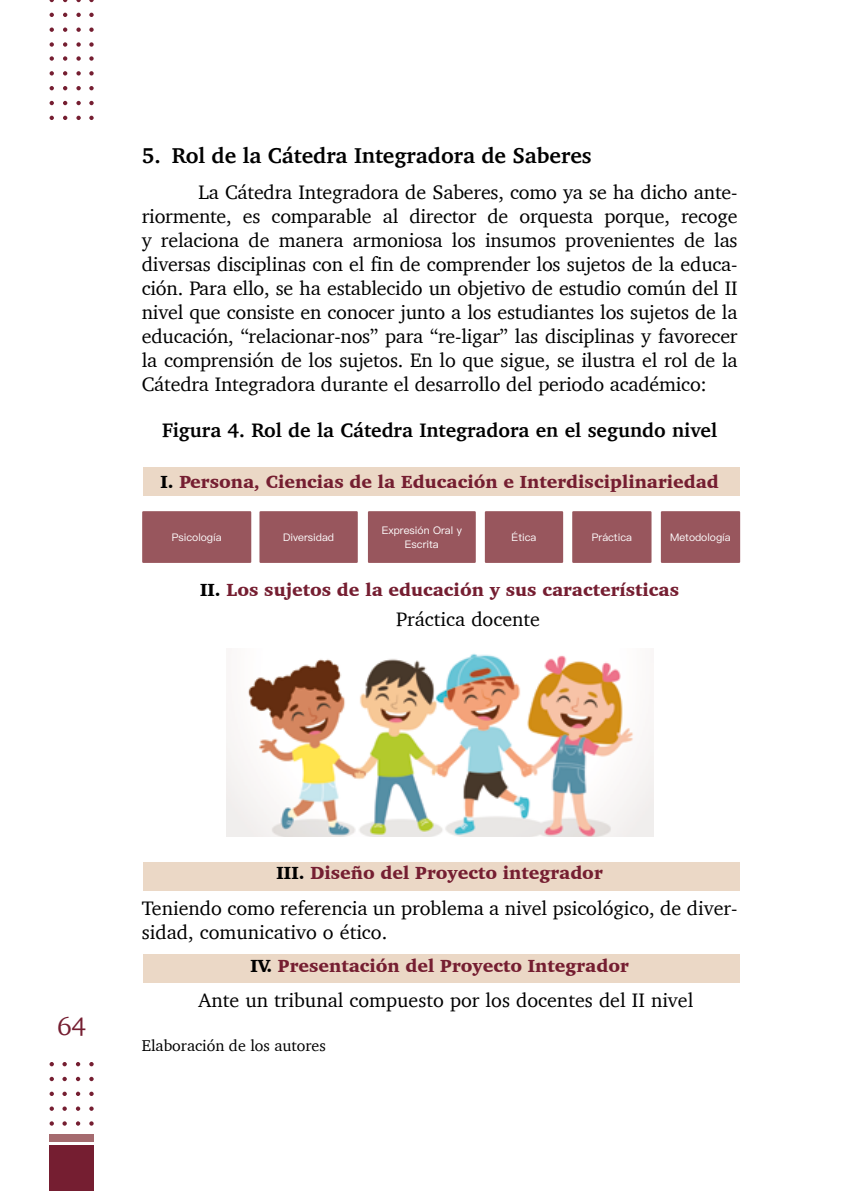
<style>
.page{position:relative;width:851px;height:1191px;background:#fff}
.page>*{position:absolute;margin:0;border:0;box-sizing:border-box;transform-origin:0 0}
.t1{font:26px "Charter";color:#751e31}
.t2{font:700 22px "Charter";color:#000}
.t3{font:20px/24px "Charter";color:#000;text-align:justify}
.t4{font:700 20px "Charter";color:#000}
.t5{font:900 18px "Charter";color:#751e31}
.t6{font:16px "Charter";color:#000}
.t7{font:10.4px/14px "Ping Fang HK";color:#fff;text-align:center}
.s1{color:#000}
</style>
<div class="page">
<svg style="left:63px;top:56px;width:4px;height:5px"></svg>
<svg style="left:50px;top:56px;width:4px;height:5px"></svg>
<svg style="left:76px;top:56px;width:5px;height:5px"></svg>
<svg style="left:89px;top:56px;width:5px;height:5px"></svg>
<svg style="left:63px;top:71px;width:4px;height:5px"></svg>
<svg style="left:50px;top:71px;width:4px;height:5px"></svg>
<svg style="left:76px;top:71px;width:5px;height:5px"></svg>
<svg style="left:89px;top:71px;width:5px;height:5px"></svg>
<svg style="left:63px;top:86px;width:4px;height:4px"></svg>
<svg style="left:50px;top:86px;width:4px;height:4px"></svg>
<svg style="left:76px;top:86px;width:5px;height:4px"></svg>
<svg style="left:89px;top:86px;width:5px;height:4px"></svg>
<svg style="left:63px;top:101px;width:4px;height:4px"></svg>
<svg style="left:50px;top:101px;width:4px;height:4px"></svg>
<svg style="left:76px;top:101px;width:5px;height:4px"></svg>
<svg style="left:89px;top:101px;width:5px;height:4px"></svg>
<svg style="left:63px;top:116px;width:4px;height:4px"></svg>
<svg style="left:50px;top:116px;width:4px;height:4px"></svg>
<svg style="left:76px;top:116px;width:5px;height:4px"></svg>
<svg style="left:89px;top:116px;width:5px;height:4px"></svg>
<svg style="left:63px;top:13px;width:4px;height:4px"></svg>
<svg style="left:50px;top:13px;width:4px;height:4px"></svg>
<svg style="left:76px;top:13px;width:5px;height:4px"></svg>
<svg style="left:89px;top:13px;width:5px;height:4px"></svg>
<svg style="left:63px;top:27px;width:4px;height:5px"></svg>
<svg style="left:50px;top:27px;width:4px;height:5px"></svg>
<svg style="left:76px;top:27px;width:5px;height:5px"></svg>
<svg style="left:89px;top:27px;width:5px;height:5px"></svg>
<svg style="left:63px;top:42px;width:4px;height:5px"></svg>
<svg style="left:50px;top:42px;width:4px;height:5px"></svg>
<svg style="left:76px;top:42px;width:5px;height:5px"></svg>
<svg style="left:89px;top:42px;width:5px;height:5px"></svg>
<div style="left:49px;top:1133px;width:45px;height:8px;background:#a56b6f"></div>
<div style="left:49px;top:1145px;width:45px;height:46px;background:#751e31"></div>
<svg style="left:76px;top:1121px;width:4px;height:4px"></svg>
<svg style="left:89px;top:1121px;width:5px;height:4px"></svg>
<svg style="left:62px;top:1121px;width:5px;height:4px"></svg>
<svg style="left:50px;top:1121px;width:4px;height:4px"></svg>
<svg style="left:76px;top:1106px;width:4px;height:4px"></svg>
<svg style="left:89px;top:1106px;width:5px;height:4px"></svg>
<svg style="left:62px;top:1106px;width:5px;height:4px"></svg>
<svg style="left:50px;top:1106px;width:4px;height:4px"></svg>
<svg style="left:76px;top:1091px;width:4px;height:5px"></svg>
<svg style="left:89px;top:1091px;width:5px;height:5px"></svg>
<svg style="left:62px;top:1091px;width:5px;height:5px"></svg>
<svg style="left:50px;top:1091px;width:4px;height:5px"></svg>
<svg style="left:76px;top:1076px;width:4px;height:5px"></svg>
<svg style="left:89px;top:1076px;width:5px;height:5px"></svg>
<svg style="left:62px;top:1076px;width:5px;height:5px"></svg>
<svg style="left:50px;top:1076px;width:4px;height:5px"></svg>
<svg style="left:76px;top:1062px;width:4px;height:4px"></svg>
<svg style="left:89px;top:1062px;width:5px;height:4px"></svg>
<svg style="left:62px;top:1062px;width:5px;height:4px"></svg>
<svg style="left:50px;top:1062px;width:4px;height:4px"></svg>
<div style="left:144px;top:467px;width:596px;height:29px;background:#ebd8c6"></div>
<div style="left:144px;top:861px;width:596px;height:29px;background:#ebd8c6"></div>
<div style="left:144px;top:954px;width:596px;height:28px;background:#ebd8c6"></div>
<div style="left:143px;top:512px;width:107px;height:50px;background:#98565d"></div>
<div style="left:142px;top:511px;width:109px;height:52px;border:2px solid #98565d"></div>
<div style="left:486px;top:512px;width:76px;height:50px;background:#98565d"></div>
<div style="left:485px;top:511px;width:78px;height:52px;border:2px solid #98565d"></div>
<div style="left:573px;top:512px;width:77px;height:50px;background:#98565d"></div>
<div style="left:572px;top:511px;width:79px;height:52px;border:2px solid #98565d"></div>
<div style="left:260px;top:512px;width:97px;height:50px;background:#98565d"></div>
<div style="left:259px;top:511px;width:99px;height:52px;border:2px solid #98565d"></div>
<div style="left:369px;top:512px;width:105px;height:50px;background:#98565d"></div>
<div style="left:368px;top:511px;width:107px;height:52px;border:2px solid #98565d"></div>
<div style="left:661px;top:512px;width:78px;height:50px;background:#98565d"></div>
<div style="left:660px;top:511px;width:80px;height:52px;border:2px solid #98565d"></div>
<img style="left:226px;top:653px;width:427px;height:183px">
<p class="t2" style="left:142px;top:137px;width:451px">5. Rol de la Cátedra Integradora de Saberes</p>
<p class="t3" style="left:142px;top:180px;width:597px;text-indent:57px">La Cátedra Integradora de Saberes, como ya se ha dicho ante&shy;riormente, es comparable al director de orquesta porque, recoge y relaciona de manera armoniosa los insumos provenientes de las diversas disciplinas con el fin de comprender los sujetos de la educa&shy;ción. Para ello, se ha establecido un objetivo de estudio común del II nivel que consiste en conocer junto a los estudiantes los sujetos de la educación, “relacionar-nos” para “re-ligar” las disciplinas y favorecer la comprensión de los sujetos. En lo que sigue, se ilustra el rol de la Cátedra Integradora durante el desarrollo del periodo académico:</p>
<p class="t4" style="left:162px;top:413px;width:556px">Figura 4. Rol de la Cátedra Integradora en el segundo nivel</p>
<p class="t5" style="left:160px;top:470px;width:559px"><span class="s1">I.</span> Persona, Ciencias de la Educación e Interdisciplinariedad</p>
<p class="t7" style="left:381px;top:523px;width:82px">Expresión Oral y<br>Escrita</p>
<p class="t7" style="left:670px;top:530px;width:62px">Metodología</p>
<p class="t7" style="left:172px;top:530px;width:51px">Psicología</p>
<p class="t7" style="left:283px;top:530px;width:52px">Diversidad</p>
<p class="t7" style="left:511px;top:530px;width:26px">Ética</p>
<p class="t7" style="left:591px;top:530px;width:42px">Práctica</p>
<p class="t5" style="left:200px;top:578px;width:480px"><span class="s1">II.</span> Los sujetos de la educación y sus características</p>
<p class="t3" style="left:396px;top:606px;width:145px">Práctica docente</p>
<h1 class="t1" style="left:57px;top:1003px;width:30px">64</h1>
<p class="t5" style="left:276px;top:862px;width:327px"><span class="s1">III.</span> Diseño del Proyecto integrador</p>
<p class="t3" style="left:142px;top:895px;width:597px">Teniendo como referencia un problema a nivel psicológico, de diver&shy;sidad, comunicativo o ético.</p>
<p class="t5" style="left:250px;top:954px;width:380px"><span class="s1">IV.</span> Presentación del Proyecto Integrador</p>
<p class="t3" style="left:198px;top:988px;width:496px">Ante un tribunal compuesto por los docentes del II nivel</p>
<p class="t6" style="left:142px;top:1032px;width:185px">Elaboración de los autores</p>
</div>
